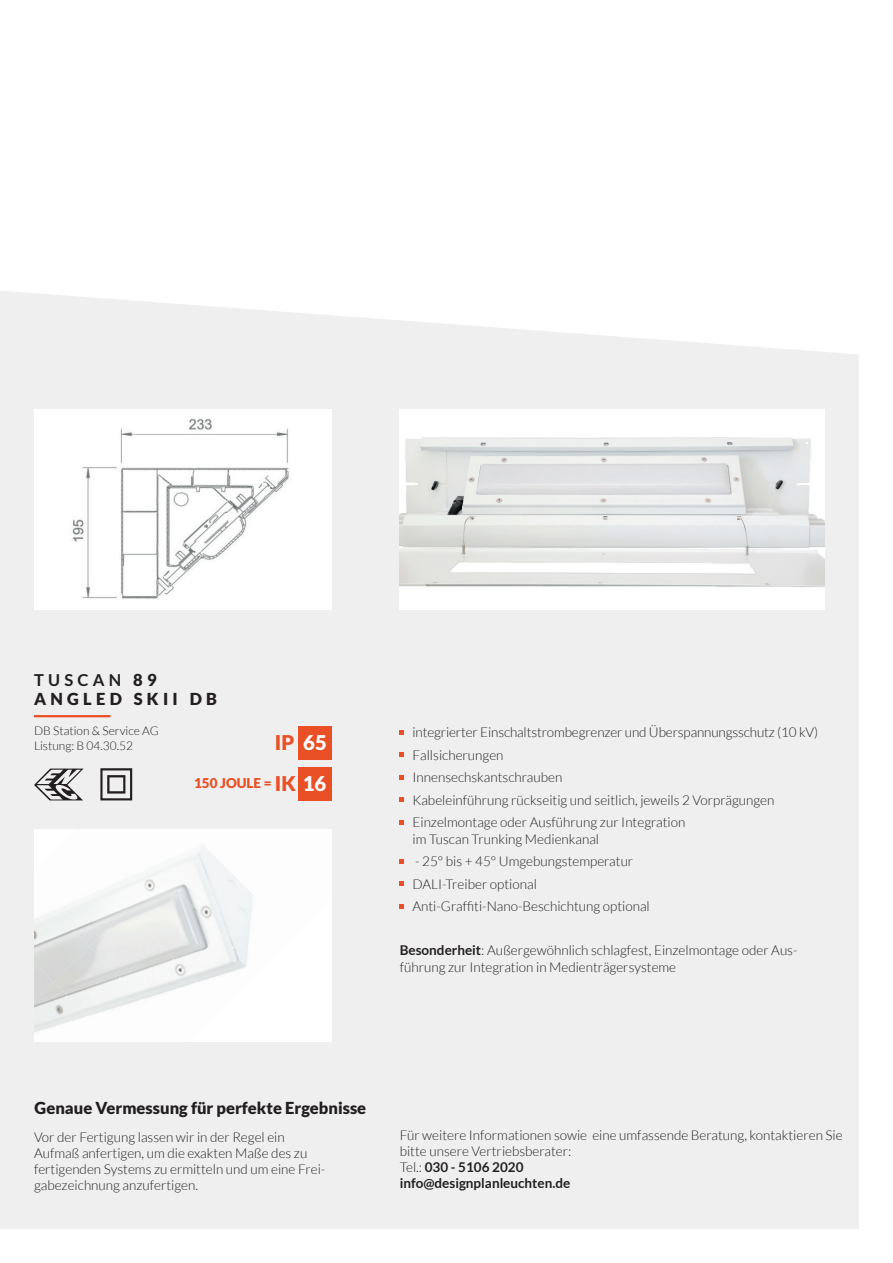
<style>
.page{position:relative;width:893px;height:1263px;background:#fff}
.page>*{position:absolute;margin:0;border:0;box-sizing:border-box;transform-origin:0 0}
.t1{font:900 20.25px "Lato";color:#e95025}
.t2{font:900 16.5px "Lato";color:#231f20}
.t3{font:900 16.5px/19.8px "Lato";letter-spacing:.26em;color:#231f20}
.t4{font:300 13.5px/16.2px "Lato";color:#231f20}
.t5{font:900 13.5px "Lato";color:#e95025}
.t6{font:300 12px/14.4px "Lato";color:#231f20}
.s1{font-weight:700}
.s2{color:#fff}
.s3{font-size:20.25px}
.s4{font-size:20.25px;color:#fff}
</style>
<div class="page">
<div style="left:0;top:291px;width:859px;height:938px;background:#efefef"></div>
<hr style="left:34px;top:715px;width:77px;height:2px;background:#e95025">
<svg style="left:400px;top:730px;width:4px;height:4px"></svg>
<svg style="left:400px;top:752px;width:4px;height:5px"></svg>
<svg style="left:400px;top:775px;width:4px;height:4px"></svg>
<svg style="left:400px;top:798px;width:4px;height:4px"></svg>
<svg style="left:400px;top:820px;width:4px;height:4px"></svg>
<svg style="left:400px;top:859px;width:4px;height:4px"></svg>
<svg style="left:400px;top:882px;width:4px;height:4px"></svg>
<svg style="left:400px;top:904px;width:4px;height:4px"></svg>
<div style="left:34px;top:829px;width:298px;height:213px;background:#fff"></div>
<img style="left:48px;top:910px;width:9px;height:4px">
<img style="left:34px;top:914px;width:23px;height:68px">
<img style="left:57px;top:894px;width:36px;height:52px">
<img style="left:93px;top:880px;width:32px;height:30px">
<img style="left:34px;top:982px;width:25px;height:51px">
<img style="left:53px;top:946px;width:36px;height:69px">
<img style="left:89px;top:910px;width:36px;height:69px">
<img style="left:125px;top:874px;width:36px;height:69px">
<img style="left:161px;top:846px;width:36px;height:61px">
<img style="left:197px;top:845px;width:32px;height:26px">
<img style="left:86px;top:979px;width:36px;height:39px">
<img style="left:122px;top:943px;width:36px;height:63px">
<img style="left:158px;top:907px;width:36px;height:68px">
<img style="left:194px;top:871px;width:35px;height:68px">
<img style="left:154px;top:975px;width:36px;height:31px">
<img style="left:190px;top:939px;width:44px;height:46px">
<img style="left:226px;top:903px;width:26px;height:68px">
<div style="left:298px;top:726px;width:34px;height:33px;background:#e95025"></div>
<svg style="left:34px;top:768px;width:50px;height:32px"></svg>
<svg style="left:100px;top:768px;width:32px;height:32px"></svg>
<div style="left:298px;top:767px;width:34px;height:33px;background:#e95025"></div>
<img style="left:34px;top:409px;width:298px;height:200px">
<img style="left:400px;top:409px;width:425px;height:200px">
<p class="t3" style="left:34px;top:669px;width:185px"><span class="s1">TUSCAN</span> 89<br>ANGLED SKII DB</p>
<p class="t6" style="left:34px;top:724px;width:126px">DB Station &amp; Service AG<br>Listung: B 04.30.52</p>
<p class="t4" style="left:412px;top:721px;width:407px;line-height:22.6px">integrierter Einschaltstrombegrenzer und Überspannungsschutz (10 kV)<br>Fallsicherungen<br>Innensechskantschrauben<br>Kabeleinführung rückseitig und seitlich, jeweils 2 Vorprägungen Einzelmontage oder Ausführung zur Integration</p>
<p class="t4" style="left:412px;top:831px;width:188px">im Tuscan Trunking Medienkanal</p>
<p class="t4" style="left:412px;top:850px;width:239px;line-height:22.6px">- 25° bis + 45° Umgebungstemperatur<br>DALI-Treiber optional<br>Anti-Graffiti-Nano-Beschichtung optional</p>
<p class="t4" style="left:400px;top:942px;width:399px"><span class="s1">Besonderheit</span>: Außergewöhnlich schlagfest, Einzelmontage oder Aus&shy;führung zur Integration in Medienträgersysteme</p>
<h1 class="t1" style="left:275px;top:730px;width:53px">IP <span class="s2">65</span></h1>
<p class="t5" style="left:194px;top:775px;width:134px">150 JOULE = <span class="s3">IK</span> <span class="s4">16</span></p>
<p class="t2" style="left:35px;top:1098px;width:333px">Genaue Vermessung für perfekte Ergebnisse</p>
<p class="t4" style="left:34px;top:1129px;width:293px">Vor der Fertigung lassen wir in der Regel ein Aufmaß anfertigen, um die exakten Maße des zu fertigenden Systems zu ermitteln und um eine Frei&shy;gabezeichnung anzufertigen.</p>
<p class="t4" style="left:400px;top:1127px;width:444px">Für weitere Informationen sowie eine umfassende Beratung, kontaktieren Sie bitte unsere Vertriebsberater:<br>Tel.: <span class="s1">030 - 5106 2020<br>info@designplanleuchten.de</span></p>
</div>
